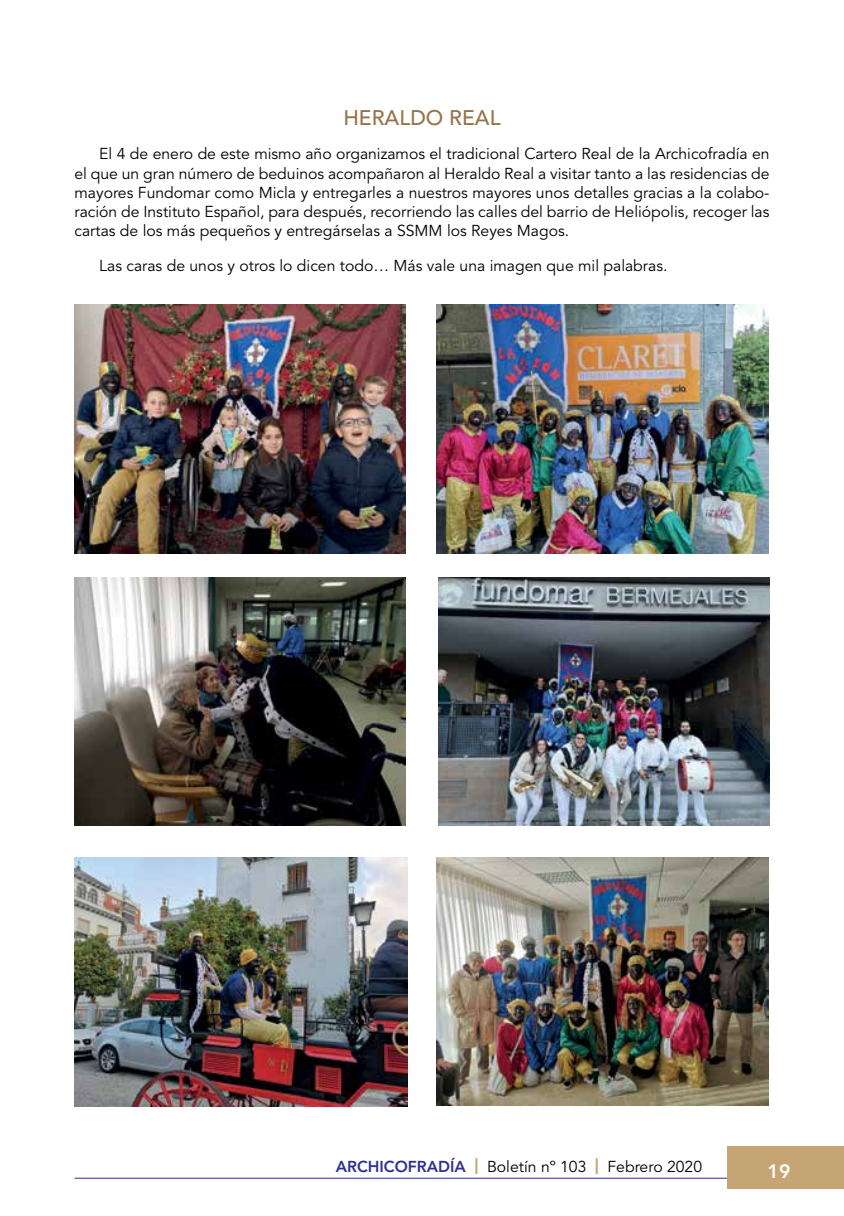
<style>
.page{position:relative;width:844px;height:1216px;background:#fff}
.page>*{position:absolute;margin:0;border:0;box-sizing:border-box;transform-origin:0 0}
.t1{font:500 21px "Avenir LT Std";color:#95744a}
.t2{font:800 19.25px "Avenir LT Std";color:#fff}
.t3{font:15.75px/19.2px "Avenir LT Std";color:#000;text-align:justify}
.s1{font-weight:800;color:#2e3092}
.s2{font-weight:900;color:#c5a574}
</style>
<div class="page">
<hr style="left:74px;top:1177px;width:659px;height:1px;background:#2e3092">
<div style="left:726px;top:1146px;width:117px;height:42px;background:#c5a574"></div>
<img style="left:74px;top:857px;width:333px;height:249px">
<img style="left:438px;top:577px;width:331px;height:248px">
<img style="left:74px;top:577px;width:332px;height:248px">
<img style="left:437px;top:857px;width:331px;height:248px">
<img style="left:437px;top:304px;width:331px;height:249px">
<img style="left:74px;top:304px;width:332px;height:249px">
<h1 class="t1" style="left:343px;top:106px;width:159px">HERALDO REAL</h1>
<p class="t3" style="left:74px;top:145px;width:696px;text-indent:25px">El 4 de enero de este mismo año organizamos el tradicional Cartero Real de la Archicofradía en el que un gran número de beduinos acompañaron al Heraldo Real a visitar tanto a las residencias de mayores Fundomar como Micla y entregarles a nuestros mayores unos detalles gracias a la colabo&shy;ración de Instituto Español, para después, recorriendo las calles del barrio de Heliópolis, recoger las cartas de los más pequeños y entregárselas a SSMM los Reyes Magos.</p>
<p class="t3" style="left:99px;top:256px;width:569px">Las caras de unos y otros lo dicen todo… Más vale una imagen que mil palabras.</p>
<p class="t3" style="left:336px;top:1156px;width:368px"><span class="s1">ARCHICOFRADÍA</span> <span class="s2">|</span> Boletín nº 103 <span class="s2">|</span> Febrero 2020</p>
<p class="t2" style="left:767px;top:1159px;width:24px">19</p>
</div>
